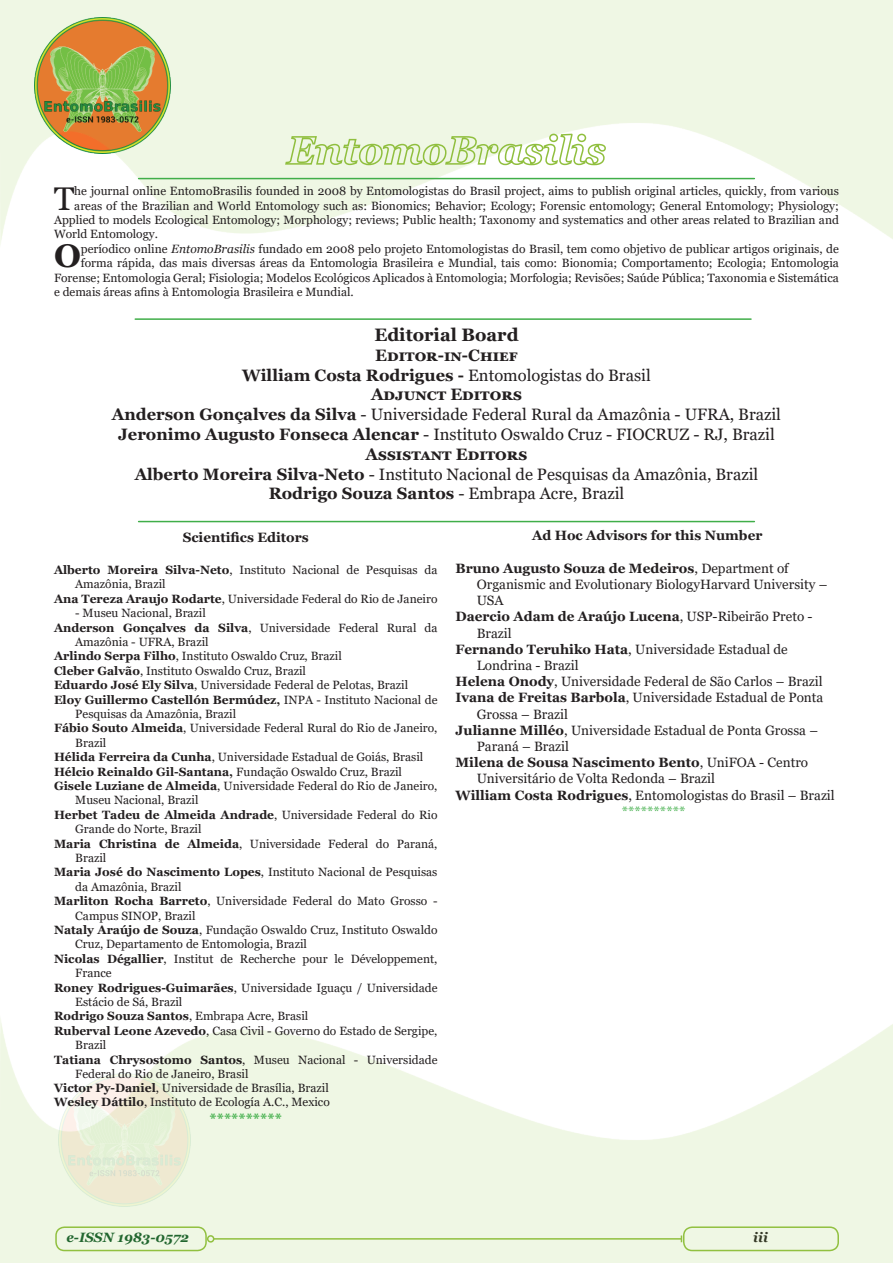
<style>
.page{position:relative;width:893px;height:1263px;background:#fff}
.page>*{position:absolute;margin:0;border:0;box-sizing:border-box;transform-origin:0 0}
.t1{font:32.85px "Georgia";color:#231f20}
.t2{font:700 32.85px "Georgia";color:#231f20}
.t3{font:700 18px "Georgia";color:#231f20}
.t4{font:16.5px "Georgia";color:#231f20}
.t5{font:700 16.5px "Georgia";color:#231f20}
.t6{font:700 16.5px "Georgia";letter-spacing:.03em;color:#231f20}
.t7{font:700 15px "Georgia";color:#40ae49}
.t8{font:13.5px/16.2px "Georgia";color:#231f20}
.t9{font:700 13.5px/16.2px "Georgia";color:#231f20}
.t10{font:italic 700 13.5px "Georgia";color:#0d552a}
.Consultores{font:13.5px "Georgia";color:#40ae49}
.t11{font:italic 700 13.5px "Georgia";color:#231f20}
.t12{font:12px/14.4px "Georgia";color:#231f20}
.t13{font:700 12px "Georgia";color:#231f20}
.s1{font-style:italic}
.s2{font-weight:400}
.s3{font-weight:700}
</style>
<div class="page">
<img style="left:0;top:1018px;width:893px;height:245px">
<img style="left:58px;top:1073px;width:133px;height:133px">
<img style="left:0;top:0;width:893px;height:245px">
<svg style="left:284px;top:126px;width:323px;height:40px"></svg>
<hr style="left:139px;top:521px;width:615px;height:1px;background:#40ae49">
<hr style="left:135px;top:318px;width:616px;height:2px;background:#40ae49">
<hr style="left:139px;top:178px;width:615px;height:1px;background:#40ae49">
<p class="t1" style="left:54px;top:178px;width:22px">T</p>
<p class="t12" style="left:74px;top:184px;width:766px">he journal online EntomoBrasilis founded in 2008 by Entomologistas do Brasil project, aims to publish original articles, quickly, from various</p>
<p class="t12" style="left:74px;top:199px;width:766px">areas of the Brazilian and World Entomology such as: Bionomics; Behavior; Ecology; Forensic entomology; General Entomology; Physiology;</p>
<p class="t12" style="left:54px;top:213px;width:786px">Applied to models Ecological Entomology; Morphology; reviews; Public health; Taxonomy and systematics and other areas related to Brazilian and</p>
<p class="t12" style="left:54px;top:227px;width:106px">World Entomology.</p>
<p class="t2" style="left:54px;top:235px;width:28px">O</p>
<p class="t12" style="left:81px;top:242px;width:760px">períodico online <span class="s1">EntomoBrasilis</span> fundado em 2008 pelo projeto Entomologistas do Brasil, tem como objetivo de publicar artigos originais, de</p>
<p class="t12" style="left:81px;top:256px;width:760px">forma rápida, das mais diversas áreas da Entomologia Brasileira e Mundial, tais como: Bionomia; Comportamento; Ecologia; Entomologia</p>
<p class="t12" style="left:54px;top:271px;width:786px">Forense; Entomologia Geral; Fisiologia; Modelos Ecológicos Aplicados à Entomologia; Morfologia; Revisões; Saúde Pública; Taxonomia e Sistemática</p>
<p class="t12" style="left:54px;top:285px;width:301px">e demais áreas afins à Entomologia Brasileira e Mundial.</p>
<p class="t3" style="left:374px;top:323px;width:146px">Editorial Board</p>
<p class="t5" style="left:375px;top:344px;width:144px">Editor-in-Chief</p>
<p class="t5" style="left:242px;top:364px;width:410px">William Costa Rodrigues - <span class="s2">Entomologistas do Brasil</span></p>
<p class="t5" style="left:371px;top:384px;width:152px">Adjunct Editors</p>
<p class="t4" style="left:112px;top:405px;width:670px"><span class="s3">Anderson Gonçalves da Silva</span> - Universidade Federal Rural da Amazônia - UFRA, Brazil</p>
<p class="t4" style="left:118px;top:424px;width:658px"><span class="s3">Jeronimo Augusto Fonseca Alencar</span> - Instituto Oswaldo Cruz - FIOCRUZ - RJ, Brazil</p>
<p class="t6" style="left:366px;top:443px;width:163px">Assistant Editors</p>
<p class="t4" style="left:135px;top:464px;width:625px"><span class="s3">Alberto Moreira Silva-Neto</span> - Instituto Nacional de Pesquisas da Amazônia, Brazil</p>
<p class="t4" style="left:269px;top:484px;width:357px"><span class="s3">Rodrigo Souza Santos</span> - Embrapa Acre, Brazil</p>
<p class="t9" style="left:183px;top:529px;width:128px">Scientifics Editors</p>
<p class="t12" style="left:75px;top:563px;width:364px;text-indent:-21px"><span class="s3">Alberto Moreira Silva-Neto</span>, Instituto Nacional de Pesquisas da<br>Amazônia, Brazil</p>
<p class="t12" style="left:54px;top:592px;width:385px"><span class="s3">Ana Tereza Araujo Rodarte</span>, Universidade Federal do Rio de Janeiro</p>
<p class="t12" style="left:75px;top:606px;width:132px">- Museu Nacional, Brazil</p>
<p class="t12" style="left:75px;top:620px;width:364px;text-indent:-21px"><span class="s3">Anderson Gonçalves da Silva</span>, Universidade Federal Rural da<br>Amazônia - UFRA, Brazil</p>
<p class="t12" style="left:54px;top:649px;width:289px"><span class="s3">Arlindo Serpa Filho</span>, Instituto Oswaldo Cruz, Brazil</p>
<p class="t12" style="left:54px;top:664px;width:254px"><span class="s3">Cleber Galvão</span>, Instituto Oswaldo Cruz, Brazil</p>
<p class="t12" style="left:54px;top:678px;width:356px"><span class="s3">Eduardo José Ely Silva</span>, Universidade Federal de Pelotas, Brazil</p>
<p class="t12" style="left:75px;top:692px;width:364px;text-indent:-21px"><span class="s3">Eloy Guillermo Castellón Bermúdez,</span> INPA - Instituto Nacional de<br>Pesquisas da Amazônia, Brazil</p>
<p class="t12" style="left:75px;top:721px;width:364px;text-indent:-21px"><span class="s3">Fábio Souto Almeida</span>, Universidade Federal Rural do Rio de Janeiro,<br>Brazil</p>
<p class="t12" style="left:54px;top:750px;width:371px"><span class="s3">Hélida Ferreira da Cunha</span>, Universidade Estadual de Goiás, Brasil</p>
<p class="t13" style="left:54px;top:764px;width:349px">Hélcio Reinaldo Gil-Santana, <span class="s2">Fundação Oswaldo Cruz, Brazil</span></p>
<p class="t12" style="left:75px;top:779px;width:364px;text-indent:-21px"><span class="s3">Gisele Luziane de Almeida</span>, Universidade Federal do Rio de Janeiro,<br>Museu Nacional, Brazil</p>
<p class="t12" style="left:75px;top:808px;width:364px;text-indent:-21px"><span class="s3">Herbet Tadeu de Almeida Andrade</span>, Universidade Federal do Rio<br>Grande do Norte, Brazil</p>
<p class="t12" style="left:75px;top:836px;width:364px;text-indent:-21px"><span class="s3">Maria Christina de Almeida</span>, Universidade Federal do Paraná,<br>Brazil</p>
<p class="t12" style="left:75px;top:865px;width:364px;text-indent:-21px"><span class="s3">Maria José do Nascimento Lopes</span>, Instituto Nacional de Pesquisas da Amazônia, Brazil</p>
<p class="t12" style="left:75px;top:894px;width:364px;text-indent:-21px"><span class="s3">Marliton Rocha Barreto</span>, Universidade Federal do Mato Grosso -<br>Campus SINOP, Brazil</p>
<p class="t12" style="left:75px;top:923px;width:364px;text-indent:-21px"><span class="s3">Nataly Araújo de Souza</span>, Fundação Oswaldo Cruz, Instituto Oswaldo<br>Cruz, Departamento de Entomologia, Brazil</p>
<p class="t12" style="left:75px;top:952px;width:364px;text-indent:-21px"><span class="s3">Nicolas Dégallier</span>, Institut de Recherche pour le Développement,<br>France</p>
<p class="t12" style="left:75px;top:980px;width:364px;text-indent:-21px"><span class="s3">Roney Rodrigues-Guimarães</span>, Universidade Iguaçu / Universidade<br>Estácio de Sá, Brazil</p>
<p class="t12" style="left:54px;top:1009px;width:256px"><span class="s3">Rodrigo Souza Santos</span>, Embrapa Acre, Brasil</p>
<p class="t12" style="left:75px;top:1024px;width:364px;text-indent:-21px"><span class="s3">Ruberval Leone Azevedo</span>, Casa Civil - Governo do Estado de Sergipe,<br>Brazil</p>
<p class="t12" style="left:75px;top:1052px;width:364px;text-indent:-21px"><span class="s3">Tatiana Chrysostomo Santos</span>, Museu Nacional - Universidade<br>Federal do Rio de Janeiro, Brasil</p>
<p class="t12" style="left:54px;top:1081px;width:276px"><span class="s3">Victor Py-Daniel</span>, Universidade de Brasília, Brazil</p>
<p class="t12" style="left:54px;top:1095px;width:277px"><span class="s3">Wesley Dáttilo</span>, Instituto de Ecología A.C., Mexico</p>
<p class="t7" style="left:210px;top:1109px;width:74px">**********</p>
<p class="t9" style="left:532px;top:528px;width:232px">Ad Hoc Advisors for this Number</p>
<p class="t8" style="left:477px;top:560px;width:352px;text-indent:-21px"><span class="s3">Bruno Augusto Souza de Medeiros</span>, Department of<br>Organismic and Evolutionary BiologyHarvard University –<br>USA</p>
<p class="t9" style="left:477px;top:609px;width:337px;text-indent:-21px">Daercio Adam de Araújo Lucena<span class="s2">, USP-Ribeirão Preto -<br>Brazil</span></p>
<p class="t8" style="left:477px;top:641px;width:313px;text-indent:-21px"><span class="s3">Fernando Teruhiko Hata</span>, Universidade Estadual de<br>Londrina - Brazil</p>
<p class="t8" style="left:455px;top:674px;width:369px"><span class="s3">Helena Onody</span>, Universidade Federal de São Carlos – Brazil</p>
<p class="t8" style="left:477px;top:690px;width:348px;text-indent:-21px"><span class="s3">Ivana de Freitas Barbola</span>, Universidade Estadual de Ponta<br>Grossa – Brazil</p>
<p class="t8" style="left:477px;top:722px;width:343px;text-indent:-21px"><span class="s3">Julianne Milléo</span>, Universidade Estadual de Ponta Grossa –<br>Paraná – Brazil</p>
<p class="t8" style="left:477px;top:755px;width:333px;text-indent:-21px"><span class="s3">Milena de Sousa Nascimento Bento</span>, UniFOA - Centro<br>Universitário de Volta Redonda – Brazil</p>
<p class="t8" style="left:455px;top:787px;width:381px"><span class="s3">William Costa Rodrigues</span>, Entomologistas do Brasil – Brazil</p>
<p class="Consultores" style="left:622px;top:803px;width:65px">**********</p>
<p class="t10" style="left:66px;top:1229px;width:124px">e-ISSN 1983-0572</p>
<p class="t11" style="left:753px;top:1229px;width:16px">iii</p>
</div>
